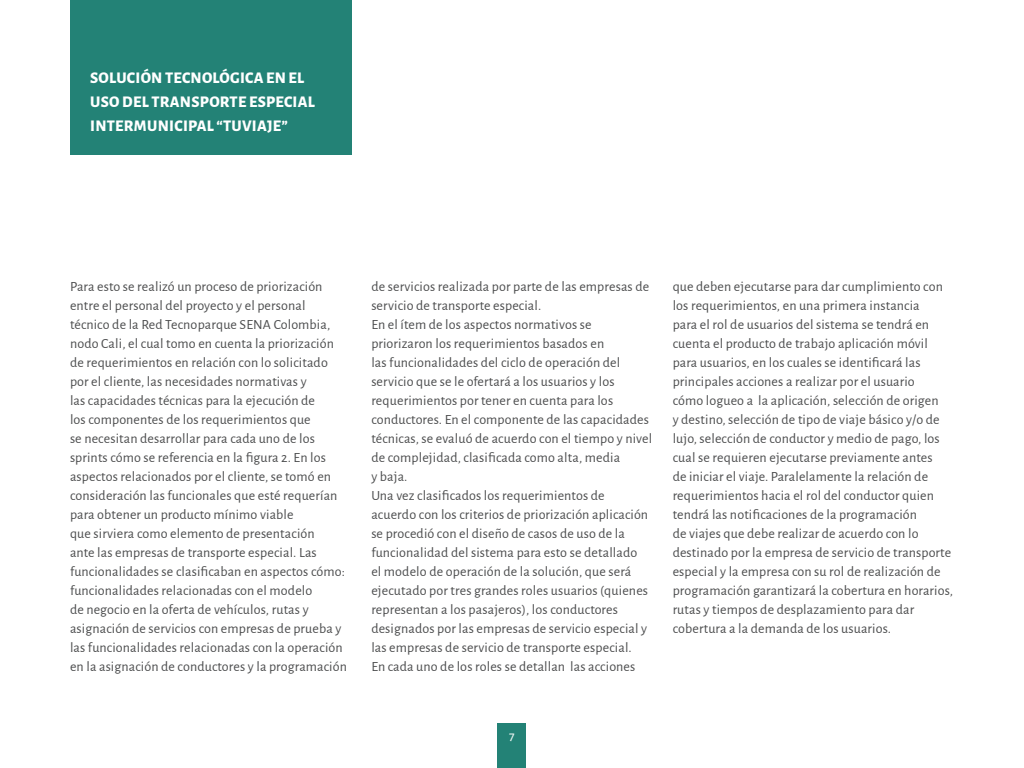
<style>
.page{position:relative;width:1024px;height:768px;background:#fff}
.page>*{position:absolute;margin:0;border:0;box-sizing:border-box;transform-origin:0 0}
.Cuerpo_de_texto{font:800 16px/24px "Alegreya Sans";letter-spacing:.02em;color:#fff}
.Cuerpo_de_texto-2{font:14px/19px "Alegreya Sans";letter-spacing:.01em;color:#4b4c4d}
.t1{font:500 13px "Alegreya Sans";color:#e9f3f1}
</style>
<div class="page">
<div style="left:498px;top:723px;width:28px;height:45px;background:#238276"></div>
<div style="left:70px;top:0;width:281px;height:155px;background:#238276"></div>
<p class="Cuerpo_de_texto" style="left:90px;top:64px;width:226px">SOLUCIÓN TECNOLÓGICA EN EL<br>USO DEL TRANSPORTE ESPECIAL<br>INTERMUNICIPAL “TUVIAJE”</p>
<p class="Cuerpo_de_texto-2" style="left:70px;top:276px;width:278px">Para esto se realizó un proceso de priorización entre el personal del proyecto y el personal técnico de la Red Tecnoparque SENA Colombia, nodo Cali, el cual tomo en cuenta la priorización de requerimientos en relación con lo solicitado por el cliente, las necesidades normativas y<br>las capacidades técnicas para la ejecución de<br>los componentes de los requerimientos que<br>se necesitan desarrollar para cada uno de los sprints cómo se referencia en la figura 2. En los aspectos relacionados por el cliente, se tomó en consideración las funcionales que esté requerían para obtener un producto mínimo viable<br>que sirviera como elemento de presentación<br>ante las empresas de transporte especial. Las funcionalidades se clasificaban en aspectos cómo: funcionalidades relacionadas con el modelo<br>de negocio en la oferta de vehículos, rutas y asignación de servicios con empresas de prueba y las funcionalidades relacionadas con la operación en la asignación de conductores y la programación</p>
<p class="Cuerpo_de_texto-2" style="left:371px;top:276px;width:279px">de servicios realizada por parte de las empresas de servicio de transporte especial.</p>
<p class="Cuerpo_de_texto-2" style="left:371px;top:314px;width:282px">En el ítem de los aspectos normativos se priorizaron los requerimientos basados en<br>las funcionalidades del ciclo de operación del servicio que se le ofertará a los usuarios y los requerimientos por tener en cuenta para los conductores. En el componente de las capacidades técnicas, se evaluó de acuerdo con el tiempo y nivel de complejidad, clasificada como alta, media</p>
<p class="Cuerpo_de_texto-2" style="left:371px;top:466px;width:38px">y baja.</p>
<p class="Cuerpo_de_texto-2" style="left:371px;top:485px;width:278px">Una vez clasificados los requerimientos de acuerdo con los criterios de priorización aplicación se procedió con el diseño de casos de uso de la funcionalidad del sistema para esto se detallado el modelo de operación de la solución, que será ejecutado por tres grandes roles usuarios (quienes representan a los pasajeros), los conductores designados por las empresas de servicio especial y las empresas de servicio de transporte especial.</p>
<p class="Cuerpo_de_texto-2" style="left:371px;top:656px;width:266px">En cada uno de los roles se detallan las acciones</p>
<p class="Cuerpo_de_texto-2" style="left:673px;top:276px;width:272px">que deben ejecutarse para dar cumplimiento con los requerimientos, en una primera instancia</p>
<p class="Cuerpo_de_texto-2" style="left:673px;top:314px;width:282px">para el rol de usuarios del sistema se tendrá en cuenta el producto de trabajo aplicación móvil para usuarios, en los cuales se identificará las principales acciones a realizar por el usuario<br>cómo logueo a la aplicación, selección de origen<br>y destino, selección de tipo de viaje básico y/o de lujo, selección de conductor y medio de pago, los cual se requieren ejecutarse previamente antes<br>de iniciar el viaje. Paralelamente la relación de requerimientos hacia el rol del conductor quien tendrá las notificaciones de la programación<br>de viajes que debe realizar de acuerdo con lo destinado por la empresa de servicio de transporte especial y la empresa con su rol de realización de programación garantizará la cobertura en horarios, rutas y tiempos de desplazamiento para dar cobertura a la demanda de los usuarios.</p>
<p class="t1" style="left:509px;top:727px;width:7px">7</p>
</div>
